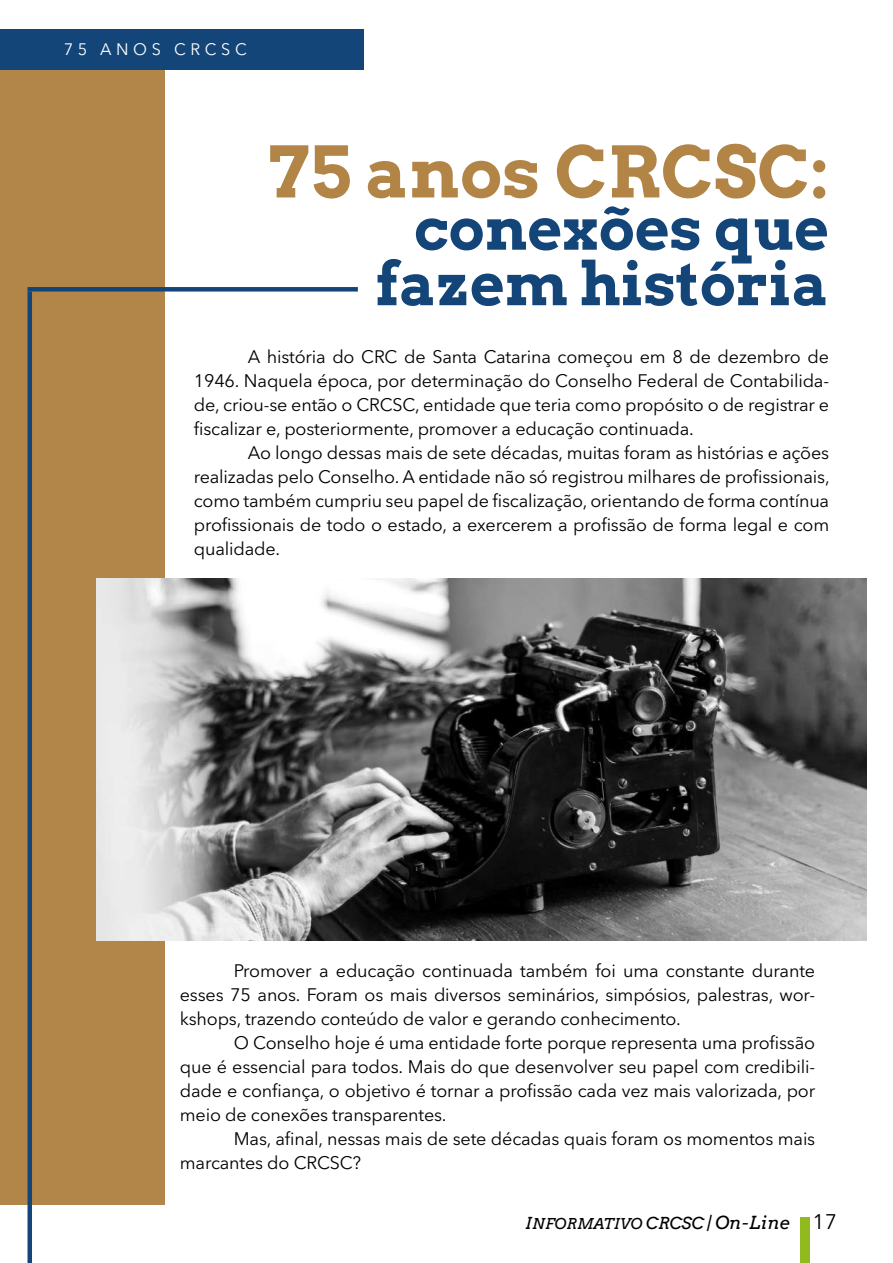
<style>
.page{position:relative;width:893px;height:1263px;background:#fff}
.page>*{position:absolute;margin:0;border:0;box-sizing:border-box;transform-origin:0 0}
.t1{font:700 70.5px "Arvo";color:#b28546}
.t2{font:700 60px/55.5px "Arvo";color:#134579;text-align:right}
.t3{font:18px/24px "Avenir Next LT Pro";letter-spacing:-.01em;color:#000;text-align:justify}
.t4{font:16.5px "Avenir Next LT Pro";letter-spacing:.28em;color:#fff}
.t5{font:italic 15px "Arvo";color:#000}
.s1{font-size:16.5px}
.s2{font-size:18px}
.s3{font-family:"Avenir Next LT Pro";font-style:normal;font-size:21px}
</style>
<div class="page">
<div style="left:800px;top:1217px;width:10px;height:46px;background:#90ba1e"></div>
<div style="left:0;top:58px;width:164px;height:1146px;background:#b28548"></div>
<div style="left:28px;top:287px;width:330px;height:5px;background:#134579"></div>
<hr style="left:28px;top:292px;width:4px;height:971px;background:#134579">
<div style="left:0;top:29px;width:364px;height:41px;background:#134579"></div>
<img style="left:96px;top:578px;width:770px;height:362px">
<p class="t4" style="left:64px;top:39px;width:185px">75 ANOS CRCSC</p>
<h1 class="t1" style="left:269px;top:128px;width:562px">75 anos CRCSC:</h1>
<h2 class="t2" style="left:375px;top:200px;width:455px">conexões que fazem história</h2>
<p class="t3" style="left:194px;top:345px;width:637px;text-indent:54px">A história do CRC de Santa Catarina começou em 8 de dezembro de 1946. Naquela época, por determinação do Conselho Federal de Contabilida&shy;de, criou-se então o CRCSC, entidade que teria como propósito o de registrar e fiscalizar e, posteriormente, promover a educação continuada.</p>
<p class="t3" style="left:194px;top:441px;width:637px;text-indent:54px">Ao longo dessas mais de sete décadas, muitas foram as histórias e ações realizadas pelo Conselho. A entidade não só registrou milhares de profissionais, como também cumpriu seu papel de fiscalização, orientando de forma contínua profissionais de todo o estado, a exercerem a profissão de forma legal e com qualidade.</p>
<p class="t3" style="left:180px;top:958px;width:637px;text-indent:54px">Promover a educação continuada também foi uma constante durante esses 75 anos. Foram os mais diversos seminários, simpósios, palestras, wor&shy;kshops, trazendo conteúdo de valor e gerando conhecimento.</p>
<p class="t3" style="left:180px;top:1030px;width:637px;text-indent:54px">O Conselho hoje é uma entidade forte porque representa uma profissão que é essencial para todos. Mais do que desenvolver seu papel com credibili&shy;dade e confiança, o objetivo é tornar a profissão cada vez mais valorizada, por meio de conexões transparentes.</p>
<p class="t3" style="left:180px;top:1126px;width:637px;text-indent:54px">Mas, afinal, nessas mais de sete décadas quais foram os momentos mais marcantes do CRCSC?</p>
<p class="t5" style="left:525px;top:1214px;width:313px"><span class="s1">I</span>NFORMATIVO <span class="s1">CRCSC |</span> <span class="s2">On-Line</span> <span class="s3">17</span></p>
</div>
